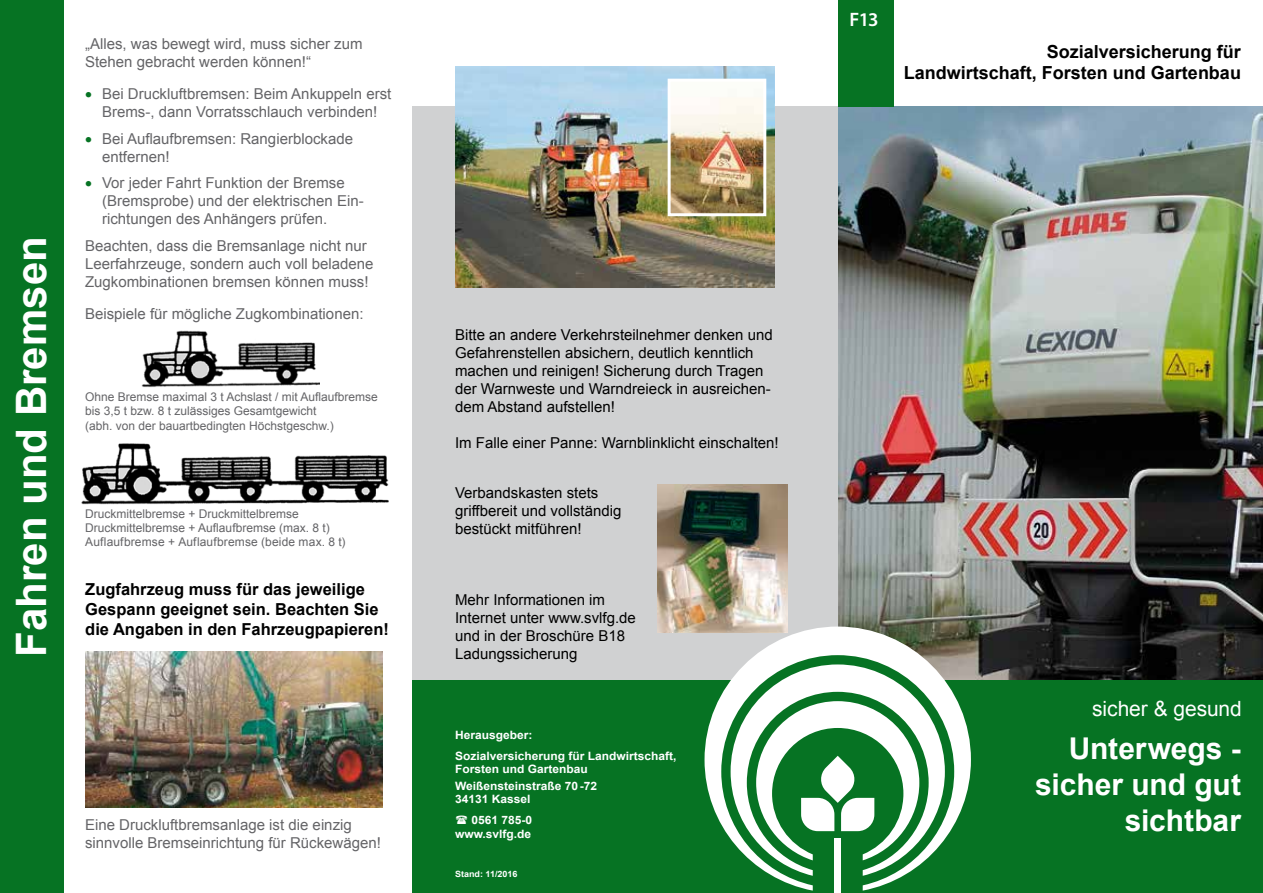
<style>
.page{position:relative;width:1263px;height:893px;background:#fff}
.page>*{position:absolute;margin:0;border:0;box-sizing:border-box;transform-origin:0 0}
.t1{font:700 42px "Arial";color:#fff}
.t2{font:700 30px/36px "Arial";color:#fff;text-align:right}
.t3{font:21px "Arial";letter-spacing:-.005em;color:#fff}
.t4{font:600 19.5px "Myriad Pro";color:#fff}
.t5{font:700 18px/21.6px "Arial";color:#000;text-align:right}
.t6{font:700 16.5px/19.8px "Arial";color:#000}
.t7{font:15px/18px "Arial";color:#646467}
.t8{font:15px/18px "Arial";color:#000}
.t9{font:12px/14.4px "Arial";color:#646467}
.t10{font:700 11.55px/21.1px "Arial";color:#fff;scale:1.04 1}
.t11{font:700 8.7px "Arial";color:#fff;scale:1.04 1}
.s1{color:#067323}
</style>
<div class="page">
<img style="left:838px;top:106px;width:425px;height:574px">
<img style="left:85px;top:652px;width:298px;height:155px">
<div style="left:0;top:0;width:64px;height:893px;background:#067323"></div>
<div style="left:412px;top:106px;width:426px;height:574px;background:#d0d1d2"></div>
<img style="left:455px;top:67px;width:320px;height:221px">
<img style="left:81px;top:443px;width:308px;height:62px">
<img style="left:141px;top:330px;width:179px;height:57px">
<img style="left:672px;top:83px;width:90px;height:129px">
<div style="left:668px;top:79px;width:98px;height:137px;border:3px solid #fff"></div>
<img style="left:657px;top:485px;width:131px;height:147px">
<div style="left:412px;top:680px;width:851px;height:213px;background:#067323"></div>
<svg style="left:704px;top:627px;width:267px;height:264px"></svg>
<svg style="left:731px;top:664px;width:214px;height:212px;fill:#fff"></svg>
<svg style="left:756px;top:701px;width:163px;height:159px"></svg>
<div style="left:834px;top:838px;width:7px;height:55px;background:#fff"></div>
<div style="left:838px;top:0;width:55px;height:106px;background:#067323"></div>
<h1 class="t1" style="left:3px;top:656px;width:422px;rotate:-90deg">Fahren und Bremsen</h1>
<p class="t7" style="left:85px;top:35px;width:279px">„Alles, was bewegt wird, muss sicher zum<br>Stehen gebracht werden können!“</p>
<p class="t7" style="left:85px;top:85px;width:308px;text-align:center"><span class="s1">•</span> Bei Druckluftbremsen: Beim Ankuppeln erst<br>Brems-, dann Vorratsschlauch verbinden!</p>
<p class="t7" style="left:102px;top:130px;width:252px;text-indent:-17px"><span class="s1">•</span> Bei Auflaufbremsen: Rangierblockade entfernen!</p>
<p class="t7" style="left:102px;top:174px;width:263px;text-indent:-17px"><span class="s1">•</span> Vor jeder Fahrt Funktion der Bremse (Bremsprobe) und der elektrischen Ein&shy;richtungen des Anhängers prüfen.</p>
<p class="t7" style="left:85px;top:237px;width:290px">Beachten, dass die Bremsanlage nicht nur<br>Leerfahrzeuge, sondern auch voll beladene<br>Zugkombinationen bremsen können muss!</p>
<p class="t7" style="left:85px;top:305px;width:280px">Beispiele für mögliche Zugkombinationen:</p>
<p class="t9" style="left:85px;top:390px;width:294px">Ohne Bremse maximal 3 t Achslast / mit Auflaufbremse bis 3,5 t bzw. 8 t zulässiges Gesamtgewicht<br>(abh. von der bauartbedingten Höchstgeschw.)</p>
<p class="t9" style="left:85px;top:506px;width:262px">Druckmittelbremse + Druckmittelbremse<br>Druckmittelbremse + Auflaufbremse (max. 8 t)<br>Auflaufbremse + Auflaufbremse (beide max. 8 t)</p>
<p class="t6" style="left:85px;top:580px;width:305px">Zugfahrzeug muss für das jeweilige<br>Gespann geeignet sein. Beachten Sie die Angaben in den Fahrzeugpapieren!</p>
<p class="t7" style="left:85px;top:816px;width:297px">Eine Druckluftbremsanlage ist die einzig sinnvolle Bremseinrichtung für Rückewägen!</p>
<p class="t8" style="left:455px;top:325px;width:319px">Bitte an andere Verkehrsteilnehmer denken und Gefahrenstellen absichern, deutlich kenntlich machen und reinigen! Sicherung durch Tragen der Warnweste und Warndreieck in ausreichen&shy;dem Abstand aufstellen!</p>
<p class="t8" style="left:455px;top:433px;width:325px">Im Falle einer Panne: Warnblinklicht einschalten!</p>
<p class="t8" style="left:455px;top:484px;width:168px">Verbandskasten stets griffbereit und vollständig bestückt mitführen!</p>
<p class="t8" style="left:455px;top:591px;width:182px">Mehr Informationen im<br>Internet unter www.svlfg.de und in der Broschüre B18<br>Ladungssicherung</p>
<p class="t10" style="left:455px;top:725px;width:214px">Herausgeber:<br>Sozialversicherung für Landwirtschaft,</p>
<p class="t10" style="left:455px;top:761px;width:138px;line-height:17px">Forsten und Gartenbau<br>Weißensteinstraße 70-72</p>
<p class="t10" style="left:455px;top:789px;width:76px;text-align:right">34131 Kassel<br>0561 785-0</p>
<p class="t10" style="left:455px;top:823px;width:75px">www.svlfg.de</p>
<p class="t11" style="left:455px;top:868px;width:62px">Stand: 11/2016</p>
<h3 class="t4" style="left:849px;top:7px;width:31px">F13</h3>
<p class="t5" style="left:904px;top:41px;width:339px">Sozialversicherung für<br>Landwirtschaft, Forsten und Gartenbau</p>
<h3 class="t3" style="left:1092px;top:695px;width:151px">sicher &amp; gesund</h3>
<h2 class="t2" style="left:1035px;top:732px;width:207px">Unterwegs - sicher und gut sichtbar</h2>
</div>
